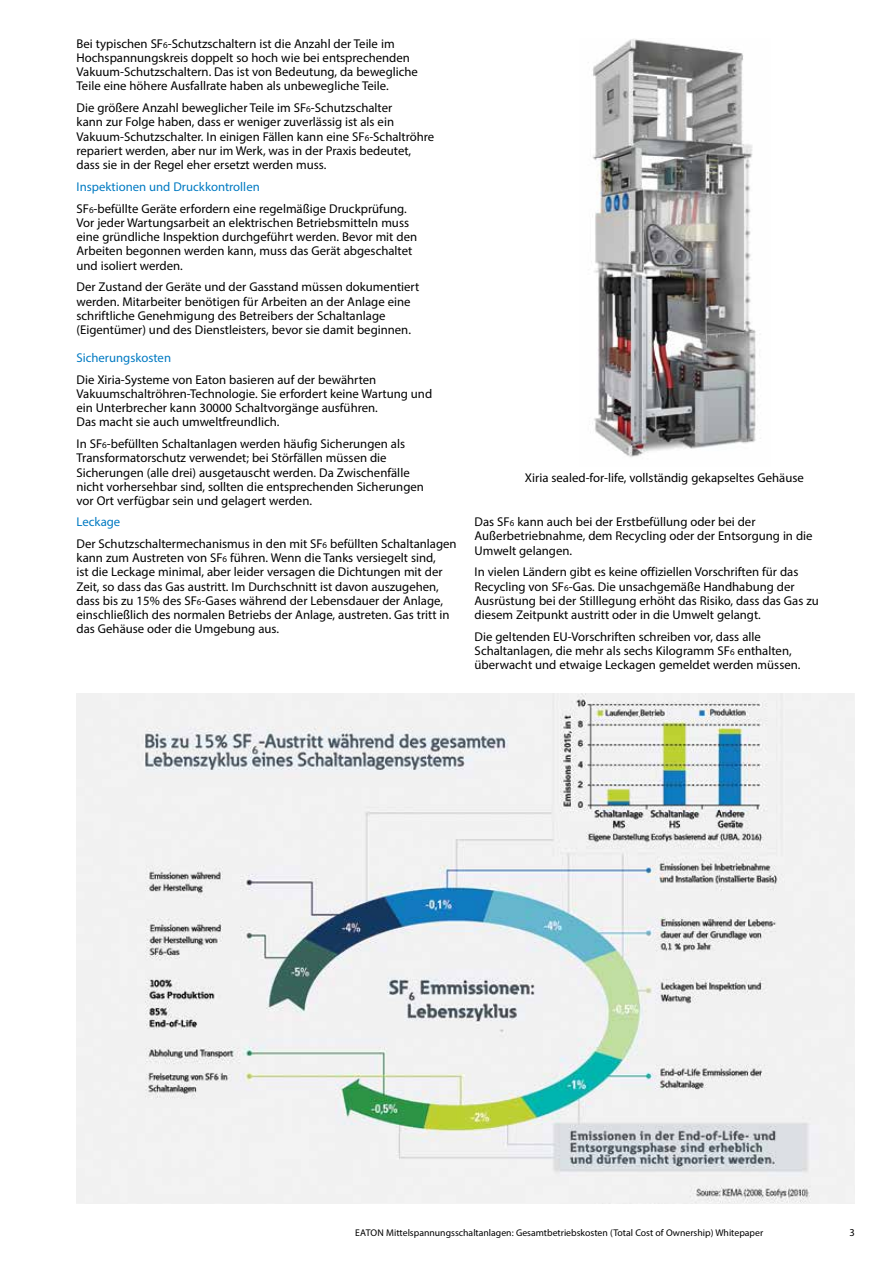
<style>
.page{position:relative;width:893px;height:1263px;background:#fff}
.page>*{position:absolute;margin:0;border:0;box-sizing:border-box;transform-origin:0 0}
.t1{font:12.75px/14.2px "Myriad Pro";color:#000}
.t2{font:12.75px "Myriad Pro";color:#007ac2}
.t3{font:10.5px "Myriad Pro";color:#000}
.t4{font:9.75px "Myriad Pro";color:#000}
.s1{font-size:9px}
.s2{color:#007ac2}
</style>
<div class="page">
<img style="left:77px;top:694px;width:778px;height:509px">
<img style="left:588px;top:39px;width:173px;height:418px">
<p class="t1" style="left:77px;top:36px;width:343px">Bei typischen SF<span class="s1">6</span>-Schutzschaltern ist die Anzahl der Teile im Hochspannungskreis doppelt so hoch wie bei entsprechenden Vakuum-Schutzschaltern. Das ist von Bedeutung, da bewegliche Teile eine höhere Ausfallrate haben als unbewegliche Teile.</p>
<p class="t1" style="left:77px;top:100px;width:359px">Die größere Anzahl beweglicher Teile im SF<span class="s1">6</span>-Schutzschalter<br>kann zur Folge haben, dass er weniger zuverlässig ist als ein Vakuum-Schutzschalter. In einigen Fällen kann eine SF<span class="s1">6</span>-Schaltröhre repariert werden, aber nur im Werk, was in der Praxis bedeutet, dass sie in der Regel eher ersetzt werden muss.</p>
<p class="t1" style="left:77px;top:175px;width:332px;line-height:21.8px"><span class="s2">Inspektionen und Druckkontrollen<br></span>SF<span class="s1">6</span>-befüllte Geräte erfordern eine regelmäßige Druckprüfung.</p>
<p class="t1" style="left:77px;top:215px;width:342px">Vor jeder Wartungsarbeit an elektrischen Betriebsmitteln muss eine gründliche Inspektion durchgeführt werden. Bevor mit den Arbeiten begonnen werden kann, muss das Gerät abgeschaltet und isoliert werden.</p>
<p class="t1" style="left:77px;top:280px;width:344px">Der Zustand der Geräte und der Gasstand müssen dokumentiert werden. Mitarbeiter benötigen für Arbeiten an der Anlage eine schriftliche Genehmigung des Betreibers der Schaltanlage (Eigentümer) und des Dienstleisters, bevor sie damit beginnen.</p>
<p class="t2" style="left:77px;top:350px;width:96px">Sicherungskosten</p>
<p class="t1" style="left:77px;top:372px;width:357px">Die Xiria-Systeme von Eaton basieren auf der bewährten Vakuumschaltröhren-Technologie. Sie erfordert keine Wartung und ein Unterbrecher kann 30000 Schaltvorgänge ausführen.<br>Das macht sie auch umweltfreundlich.</p>
<p class="t1" style="left:77px;top:436px;width:349px">In SF<span class="s1">6</span>-befüllten Schaltanlagen werden häufig Sicherungen als Transformatorschutz verwendet; bei Störfällen müssen die Sicherungen (alle drei) ausgetauscht werden. Da Zwischenfälle nicht vorhersehbar sind, sollten die entsprechenden Sicherungen vor Ort verfügbar sein und gelagert werden.</p>
<p class="t1" style="left:77px;top:511px;width:382px;line-height:21.8px"><span class="s2">Leckage<br></span>Der Schutzschaltermechanismus in den mit SF<span class="s1">6</span> befüllten Schaltanlagen</p>
<p class="t1" style="left:77px;top:550px;width:375px">kann zum Austreten von SF<span class="s1">6</span> führen. Wenn die Tanks versiegelt sind, ist die Leckage minimal, aber leider versagen die Dichtungen mit der Zeit, so dass das Gas austritt. Im Durchschnitt ist davon auszugehen, dass bis zu 15% des SF<span class="s1">6</span>-Gases während der Lebensdauer der Anlage, einschließlich des normalen Betriebs der Anlage, austreten. Gas tritt in das Gehäuse oder die Umgebung aus.</p>
<p class="t1" style="left:525px;top:471px;width:280px">Xiria sealed-for-life, vollständig gekapseltes Gehäuse</p>
<p class="t1" style="left:475px;top:514px;width:339px">Das SF<span class="s1">6</span> kann auch bei der Erstbefüllung oder bei der<br>Außerbetriebnahme, dem Recycling oder der Entsorgung in die<br>Umwelt gelangen.</p>
<p class="t1" style="left:475px;top:565px;width:346px">In vielen Ländern gibt es keine offiziellen Vorschriften für das Recycling von SF<span class="s1">6</span>-Gas. Die unsachgemäße Handhabung der Ausrüstung bei der Stilllegung erhöht das Risiko, dass das Gas zu diesem Zeitpunkt austritt oder in die Umwelt gelangt.</p>
<p class="t1" style="left:475px;top:629px;width:327px">Die geltenden EU-Vorschriften schreiben vor, dass alle<br>Schaltanlagen, die mehr als sechs Kilogramm SF<span class="s1">6</span> enthalten, überwacht und etwaige Leckagen gemeldet werden müssen.</p>
<p class="t4" style="left:355px;top:1227px;width:409px">EATON Mittelspannungsschaltanlagen: Gesamtbetriebskosten (Total Cost of Ownership) Whitepaper</p>
<p class="t3" style="left:849px;top:1226px;width:7px">3</p>
</div>
